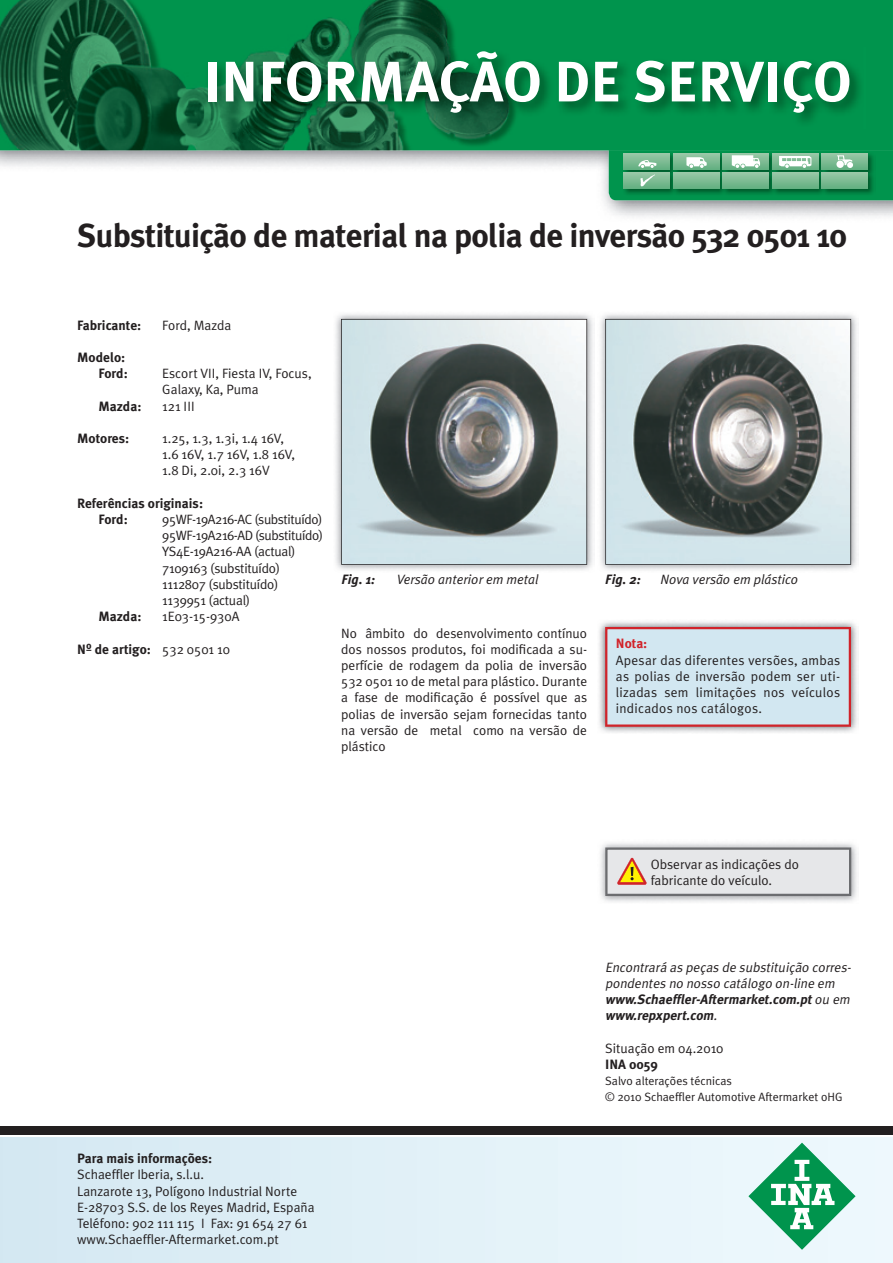
<style>
.page{position:relative;width:893px;height:1263px;background:#fff}
.page>*{position:absolute;margin:0;border:0;box-sizing:border-box;transform-origin:0 0}
.t1{font:700 57px "Meta Plus";color:#fff}
.t2{font:700 33px "Meta Plus";letter-spacing:-.02em;color:#231f20}
.t3{font:13.5px/16.2px "Meta Plus Normal";color:#231f20}
.t4{font:13.5px/16.2px "Meta Plus Normal";letter-spacing:-.02em;color:#231f20}
.t5{font:700 13.5px/16.2px "Meta Plus";color:#231f20;text-align:right}
.t6{font:italic 13.5px/16.2px "Meta Plus Normal";color:#231f20}
.t7{font:italic 700 13.5px/16.2px "Meta Plus";color:#231f20}
.t8{font:italic 13.5px "Meta Plus Normal";color:#231f20}
.t9{font:italic 700 13.5px "Meta Plus";color:#231f20}
.t10{font:700 13.5px "Meta Plus";color:#d1232a}
.t11{font:12px/16.2px "Meta Plus Normal";color:#231f20}
.s1{font-family:"Meta Plus Normal";font-weight:400}
</style>
<div class="page">
<img style="left:600px;top:843px;width:257px;height:59px">
<svg style="left:605px;top:847px;width:246px;height:49px;background:#d8d6d4"></svg>
<img style="left:599px;top:621px;width:259px;height:112px">
<svg style="left:605px;top:627px;width:246px;height:100px;background:#d1d9e3"></svg>
<img style="left:335px;top:314px;width:258px;height:257px">
<svg style="left:341px;top:319px;width:246px;height:246px;background:#95a0a1"></svg>
<img style="left:600px;top:314px;width:257px;height:257px">
<svg style="left:605px;top:319px;width:246px;height:246px;background:#98a2a2"></svg>
<div style="left:0;top:1137px;width:893px;height:126px;background:linear-gradient(to right,#d4e8f2,#effafe)"></div>
<div style="left:0;top:1126px;width:893px;height:9px;background:#231f20"></div>
<svg style="left:748px;top:1143px;width:108px;height:107px;background:#93d2b9"></svg>
<img style="left:0;top:0;width:893px;height:217px">
<img style="left:204px;top:48px;width:661px;height:80px">
<svg style="left:609px;top:150px;width:284px;height:50px;background:#4fa878"></svg>
<h1 class="t1" style="left:203px;top:49px;width:649px">INFORMAÇÃO DE SERVIÇO</h1>
<h2 class="t2" style="left:77px;top:216px;width:772px">Substituição de material na polia de inversão 532 0501 10</h2>
<p class="t5" style="left:77px;top:317px;width:66px">Fabricante:</p>
<p class="t3" style="left:162px;top:317px;width:71px">Ford, Mazda</p>
<p class="t5" style="left:77px;top:349px;width:52px">Modelo:<br>Ford:</p>
<p class="t3" style="left:162px;top:365px;width:151px">Escort VII, Fiesta IV, Focus,<br>Galaxy, Ka, Puma</p>
<p class="t5" style="left:98px;top:398px;width:44px">Mazda:</p>
<p class="t3" style="left:162px;top:398px;width:34px">121 III</p>
<p class="t5" style="left:77px;top:430px;width:54px">Motores:</p>
<p class="t3" style="left:162px;top:430px;width:134px">1.25, 1.3, 1.3i, 1.4 16V,<br>1.6 16V, 1.7 16V, 1.8 16V,<br>1.8 Di, 2.0i, 2.3 16V</p>
<p class="t5" style="left:98px;top:495px;width:106px;text-align:left;text-indent:-21px">Referências originais:<br>Ford:</p>
<p class="t4" style="left:162px;top:511px;width:163px">95WF-19A216-AC (substituído)<br>95WF-19A216-AD (substituído)<br>YS4E-19A216-AA (actual)<br>7109163 (substituído)<br>1112807 (substituído)<br>1139951 (actual)</p>
<p class="t5" style="left:98px;top:608px;width:44px">Mazda:</p>
<p class="t3" style="left:162px;top:608px;width:79px">1E03-15-930A</p>
<p class="t5" style="left:77px;top:641px;width:154px">Nº de artigo: <span class="s1">532 0501 10</span></p>
<p class="t9" style="left:341px;top:571px;width:35px">Fig. 1:</p>
<p class="t8" style="left:397px;top:571px;width:143px">Versão anterior em metal</p>
<p class="t9" style="left:605px;top:571px;width:37px">Fig. 2:</p>
<p class="t8" style="left:661px;top:571px;width:139px">Nova versão em plástico</p>
<p class="t3" style="left:341px;top:625px;width:247px;text-align:justify">No âmbito do desenvolvimento contínuo dos nossos produtos, foi modificada a su&shy;perfície de rodagem da polia de inversão 532 0501 10 de metal para plástico. Durante a fase de modificação é possível que as polias de inversão sejam fornecidas tanto na versão de metal como na versão de plástico</p>
<p class="t10" style="left:616px;top:636px;width:33px">Nota:</p>
<p class="t3" style="left:616px;top:652px;width:226px;text-align:justify">Apesar das diferentes versões, ambas as polias de inversão podem ser uti&shy;lizadas sem limitações nos veículos indicados nos catálogos.</p>
<p class="t5" style="left:77px;top:1150px;width:137px">Para mais informações:</p>
<p class="t3" style="left:77px;top:1166px;width:239px">Schaeffler Iberia, s.l.u.<br>Lanzarote 13, Polígono Industrial Norte E-28703 S.S. de los Reyes Madrid, España Teléfono: 902 111 115 I Fax: 91 654 27 61 www.Schaeffler-Aftermarket.com.pt</p>
<p class="t3" style="left:651px;top:856px;width:150px">Observar as indicações do fabricante do veículo.</p>
<p class="t6" style="left:605px;top:959px;width:250px">Encontrará as peças de substituição corres&shy;pondentes no nosso catálogo on-line em</p>
<p class="t7" style="left:605px;top:991px;width:249px">www.Schaeffler-Aftermarket.com.pt<span class="s1">ou em </span>www.repxpert.com<span class="s1">.</span></p>
<p class="t3" style="left:605px;top:1040px;width:120px">Situação em 04.2010</p>
<p class="t5" style="left:605px;top:1056px;width:54px">INA 0059</p>
<p class="t11" style="left:605px;top:1073px;width:239px">Salvo alterações técnicas<br>© 2010 Schaeffler Automotive Aftermarket oHG</p>
</div>
